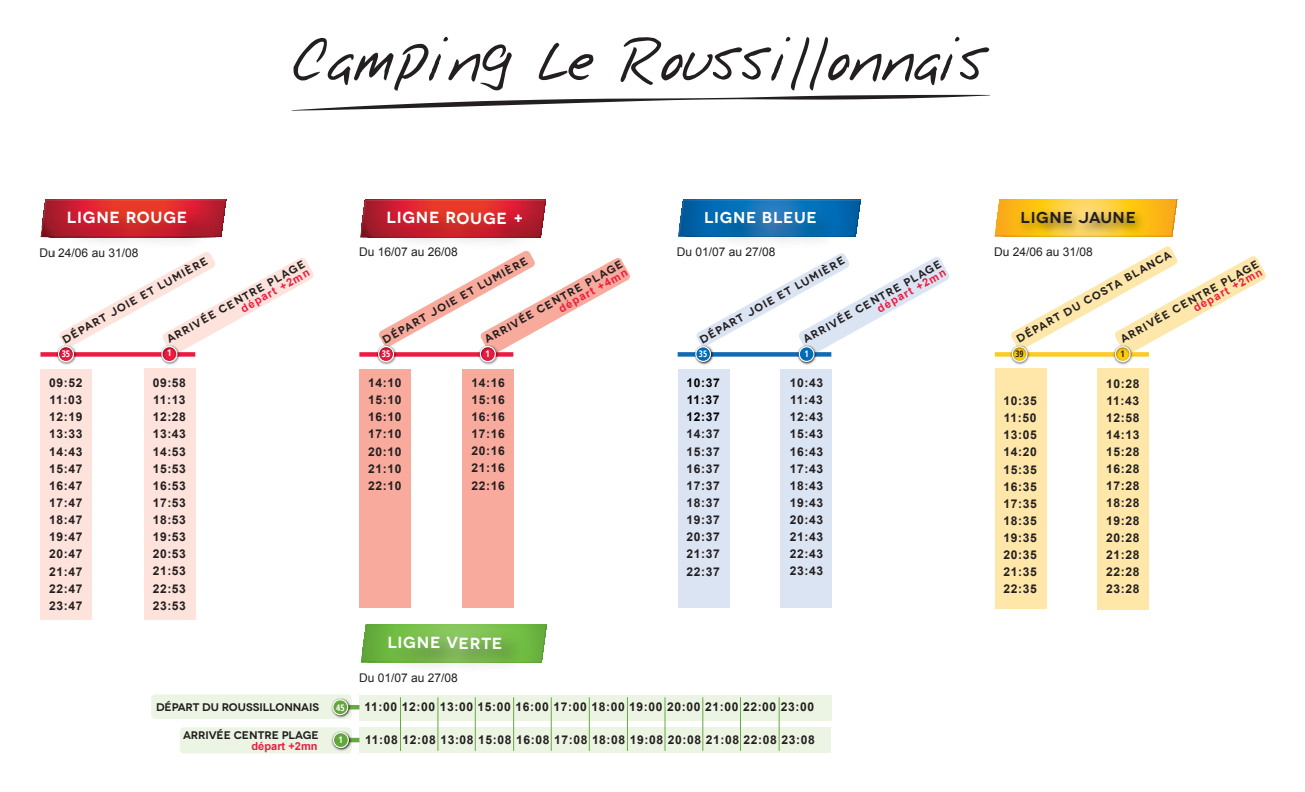
<style>
.page{position:relative;width:1305px;height:792px;background:#fff}
.page>*{position:absolute;margin:0;border:0;box-sizing:border-box;transform-origin:0 0}
.t1{font:54px "Notepad";color:#231f20}
.t2{font:600 16.05px "Novecentowide";letter-spacing:.045em;color:#fff}
.t3{font:600 15.9px "Novecentowide";letter-spacing:.045em;color:#231f20}
.t4{font:600 15.9px "Novecentowide";letter-spacing:.045em;color:#fff}
.t5{font:700 12.15px/17.1px "Arial";letter-spacing:.05em;color:#231f20;text-align:justify}
.t6{font:700 12.15px/17.1px "Arial";letter-spacing:.05em;color:#000001;text-align:justify}
.t7{font:12px "Arial";color:#231f20}
.t8{font:600 11.1px "Novecentowide";color:#231f20}
.t9{font:700 11.1px "Arial";color:#ec1b40}
.t10{font:700 11.1px "Arial";color:#ec1b41}
.t11{font:700 condensed 9.15px "Open Sans";color:#fff}
.t12{font:700 condensed 9px "Open Sans";color:#231f20}
.t13{font:700 condensed 9px "Open Sans";color:#fff}
</style>
<div class="page">
<div style="left:995px;top:369px;width:52px;height:240px;background:#fee7a9"></div>
<div style="left:1097px;top:369px;width:52px;height:241px;background:#fee7a9"></div>
<div style="left:995px;top:352px;width:154px;height:5px;background:#fdca27"></div>
<img style="left:1112px;top:355px;width:23px;height:10px">
<div style="left:1115px;top:346px;width:16px;height:16px;border:1px solid #fff;border-radius:50%"></div>
<img style="left:1009px;top:355px;width:23px;height:10px">
<div style="left:1012px;top:346px;width:16px;height:16px;border:1px solid #fff;border-radius:50%"></div>
<svg style="left:995px;top:199px;width:271px;height:156px"></svg>
<img style="left:1011px;top:200px;width:145px;height:47px">
<div style="left:678px;top:369px;width:51px;height:239px;background:#dbe4f3"></div>
<div style="left:780px;top:369px;width:51px;height:239px;background:#dbe4f3"></div>
<div style="left:678px;top:352px;width:153px;height:5px;background:#649ecd"></div>
<img style="left:797px;top:356px;width:20px;height:9px">
<svg style="left:799px;top:347px;width:15px;height:14px"></svg>
<div style="left:799px;top:346px;width:16px;height:16px;border:1px solid #fff;border-radius:50%"></div>
<img style="left:694px;top:356px;width:20px;height:9px">
<svg style="left:696px;top:347px;width:15px;height:14px"></svg>
<div style="left:695px;top:346px;width:16px;height:16px;border:1px solid #fff;border-radius:50%"></div>
<svg style="left:678px;top:200px;width:272px;height:156px"></svg>
<img style="left:692px;top:199px;width:159px;height:62px">
<div style="left:359px;top:369px;width:52px;height:239px;background:#f8ab9d"></div>
<div style="left:462px;top:369px;width:51px;height:239px;background:#f8ab9d"></div>
<div style="left:359px;top:695px;width:472px;height:26px;background:#ecf5e4"></div>
<div style="left:359px;top:352px;width:154px;height:5px;background:#ec1b41"></div>
<img style="left:477px;top:355px;width:23px;height:10px">
<div style="left:480px;top:346px;width:16px;height:16px;border:1px solid #fff;border-radius:50%"></div>
<img style="left:375px;top:355px;width:23px;height:10px">
<div style="left:378px;top:346px;width:16px;height:16px;border:1px solid #fff;border-radius:50%"></div>
<svg style="left:360px;top:200px;width:270px;height:155px"></svg>
<img style="left:374px;top:199px;width:184px;height:63px">
<div style="left:359px;top:727px;width:472px;height:26px;background:#ecf5e4"></div>
<div style="left:144px;top:368px;width:51px;height:252px;background:#fde3db"></div>
<div style="left:40px;top:369px;width:52px;height:251px;background:#fde3db"></div>
<div style="left:40px;top:352px;width:155px;height:5px;background:#ec1b41"></div>
<img style="left:158px;top:355px;width:24px;height:10px">
<div style="left:161px;top:346px;width:16px;height:16px;border:1px solid #fff;border-radius:50%"></div>
<img style="left:55px;top:355px;width:23px;height:10px">
<div style="left:58px;top:346px;width:16px;height:16px;border:1px solid #fff;border-radius:50%"></div>
<div style="left:151px;top:694px;width:201px;height:25px;background:#ecf5e4;border-radius:4px"></div>
<div style="left:180px;top:727px;width:172px;height:26px;background:#ecf5e4;border-radius:4px"></div>
<svg style="left:40px;top:199px;width:274px;height:156px"></svg>
<img style="left:54px;top:199px;width:168px;height:62px">
<svg style="left:292px;top:95px;width:698px;height:16px"></svg>
<svg style="left:361px;top:624px;width:186px;height:39px"></svg>
<img style="left:374px;top:624px;width:163px;height:42px">
<hr style="left:400px;top:697px;width:1px;height:54px;background:#68a843">
<hr style="left:551px;top:697px;width:1px;height:54px;background:#68a843">
<hr style="left:589px;top:697px;width:1px;height:54px;background:#68a843">
<hr style="left:665px;top:697px;width:1px;height:54px;background:#68a843">
<hr style="left:740px;top:697px;width:1px;height:54px;background:#68a843">
<hr style="left:475px;top:697px;width:1px;height:54px;background:#68a843">
<hr style="left:334px;top:705px;width:25px;height:4px;background:#68a843">
<hr style="left:335px;top:738px;width:24px;height:4px;background:#68a843">
<hr style="left:438px;top:697px;width:1px;height:54px;background:#68a843">
<hr style="left:513px;top:697px;width:1px;height:54px;background:#68a843">
<hr style="left:627px;top:697px;width:1px;height:54px;background:#68a843">
<hr style="left:702px;top:697px;width:1px;height:54px;background:#68a843">
<hr style="left:779px;top:697px;width:1px;height:54px;background:#68a843">
<img style="left:331px;top:696px;width:22px;height:23px">
<div style="left:333px;top:700px;width:15px;height:15px;background:#61a73a;border-radius:50%"></div>
<div style="left:332px;top:699px;width:16px;height:16px;border:1px solid #fff;border-radius:50%"></div>
<img style="left:331px;top:729px;width:22px;height:22px">
<div style="left:333px;top:733px;width:15px;height:15px;background:#61a73a;border-radius:50%"></div>
<div style="left:333px;top:732px;width:16px;height:16px;border:1px solid #fff;border-radius:50%"></div>
<h2 class="t2" style="left:67px;top:208px;width:122px">LIGNE ROUGE</h2>
<h1 class="t1" style="left:293px;top:37px;width:697px">Camping Le Roussillonnais</h1>
<h2 class="t2" style="left:387px;top:208px;width:139px">LIGNE ROUGE +</h2>
<h3 class="t4" style="left:704px;top:208px;width:114px">LIGNE BLEUE</h3>
<h3 class="t3" style="left:1021px;top:207px;width:117px">LIGNE JAUNE</h3>
<p class="t7" style="left:40px;top:244px;width:100px">Du 24/06 au 31/08</p>
<p class="t8" style="left:60px;top:334px;width:166px;rotate:-29deg">DÉPART JOIE ET LUMIÈRE</p>
<p class="t8" style="left:164px;top:334px;width:158px;rotate:-29deg">ARRIVÉE CENTRE PLAGE</p>
<p class="t9" style="left:238px;top:303px;width:79px;rotate:-29deg">départ +2mn</p>
<p class="t11" style="left:62px;top:348px;width:10px">35</p>
<p class="t11" style="left:167px;top:347px;width:6px">1</p>
<p class="t5" style="left:49px;top:375px;width:35px">09:52<br>11:03<br>12:19<br>13:33<br>14:43<br>15:47<br>16:47<br>17:47<br>18:47<br>19:47<br>20:47<br>21:47<br>22:47<br>23:47</p>
<p class="t5" style="left:153px;top:375px;width:35px">09:58<br>11:13<br>12:28<br>13:43<br>14:53<br>15:53<br>16:53<br>17:53<br>18:53<br>19:53<br>20:53<br>21:53<br>22:53<br>23:53</p>
<p class="t8" style="left:156px;top:700px;width:165px">DÉPART DU ROUSSILLONNAIS</p>
<p class="t8" style="left:183px;top:728px;width:137px">ARRIVÉE CENTRE PLAGE</p>
<p class="t10" style="left:252px;top:739px;width:68px">départ +2mn</p>
<p class="t7" style="left:359px;top:244px;width:100px">Du 16/07 au 26/08</p>
<p class="t8" style="left:380px;top:334px;width:166px;rotate:-29deg">DÉPART JOIE ET LUMIÈRE</p>
<p class="t8" style="left:482px;top:334px;width:158px;rotate:-29deg">ARRIVÉE CENTRE PLAGE</p>
<p class="t9" style="left:556px;top:303px;width:79px;rotate:-29deg">départ +4mn</p>
<p class="t11" style="left:382px;top:348px;width:10px">35</p>
<p class="t11" style="left:486px;top:348px;width:6px">1</p>
<p class="t5" style="left:368px;top:375px;width:35px">14:10<br>15:10<br>16:10<br>17:10<br>20:10<br>21:10<br>22:10</p>
<p class="t5" style="left:472px;top:374px;width:35px">14:16<br>15:16<br>16:16<br>17:16<br>20:16<br>21:16<br>22:16</p>
<p class="t7" style="left:677px;top:244px;width:100px">Du 01/07 au 27/08</p>
<p class="t8" style="left:697px;top:334px;width:166px;rotate:-29deg">DÉPART JOIE ET LUMIÈRE</p>
<p class="t8" style="left:800px;top:334px;width:158px;rotate:-29deg">ARRIVÉE CENTRE PLAGE</p>
<p class="t9" style="left:874px;top:303px;width:79px;rotate:-29deg">départ +2mn</p>
<p class="t13" style="left:699px;top:348px;width:10px">35</p>
<p class="t13" style="left:804px;top:348px;width:6px">1</p>
<p class="t6" style="left:686px;top:375px;width:35px">10:37<br>11:37<br>12:37</p>
<p class="t5" style="left:686px;top:426px;width:35px">14:37<br>15:37<br>16:37<br>17:37<br>18:37<br>19:37<br>20:37<br>21:37<br>22:37</p>
<p class="t5" style="left:790px;top:375px;width:35px">10:43<br>11:43<br>12:43<br>15:43<br>16:43<br>17:43<br>18:43<br>19:43<br>20:43<br>21:43<br>22:43<br>23:43</p>
<p class="t11" style="left:336px;top:701px;width:10px">45</p>
<p class="t11" style="left:339px;top:734px;width:6px">1</p>
<h2 class="t2" style="left:387px;top:633px;width:117px">LIGNE VERTE</h2>
<p class="t7" style="left:359px;top:670px;width:100px">Du 01/07 au 27/08</p>
<p class="t5" style="left:365px;top:699px;width:451px">11:00 12:00 13:00 15:00 16:00 17:00 18:00 19:00 20:00 21:00 22:00 23:00</p>
<p class="t5" style="left:365px;top:731px;width:451px">11:08 12:08 13:08 15:08 16:08 17:08 18:08 19:08 20:08 21:08 22:08 23:08</p>
<p class="t7" style="left:994px;top:244px;width:100px">Du 24/06 au 31/08</p>
<p class="t8" style="left:1014px;top:333px;width:177px;rotate:-29deg">DÉPART DU COSTA BLANCA</p>
<p class="t8" style="left:1118px;top:334px;width:158px;rotate:-29deg">ARRIVÉE CENTRE PLAGE</p>
<p class="t9" style="left:1190px;top:302px;width:79px;rotate:-29deg">départ +2mn</p>
<p class="t12" style="left:1015px;top:348px;width:10px">39</p>
<p class="t12" style="left:1121px;top:348px;width:6px">1</p>
<p class="t5" style="left:1004px;top:393px;width:35px">10:35<br>11:50<br>13:05<br>14:20<br>15:35<br>16:35<br>17:35<br>18:35<br>19:35<br>20:35<br>21:35<br>22:35</p>
<p class="t5" style="left:1106px;top:375px;width:35px">10:28<br>11:43<br>12:58<br>14:13<br>15:28<br>16:28<br>17:28<br>18:28<br>19:28<br>20:28<br>21:28<br>22:28<br>23:28</p>
</div>
